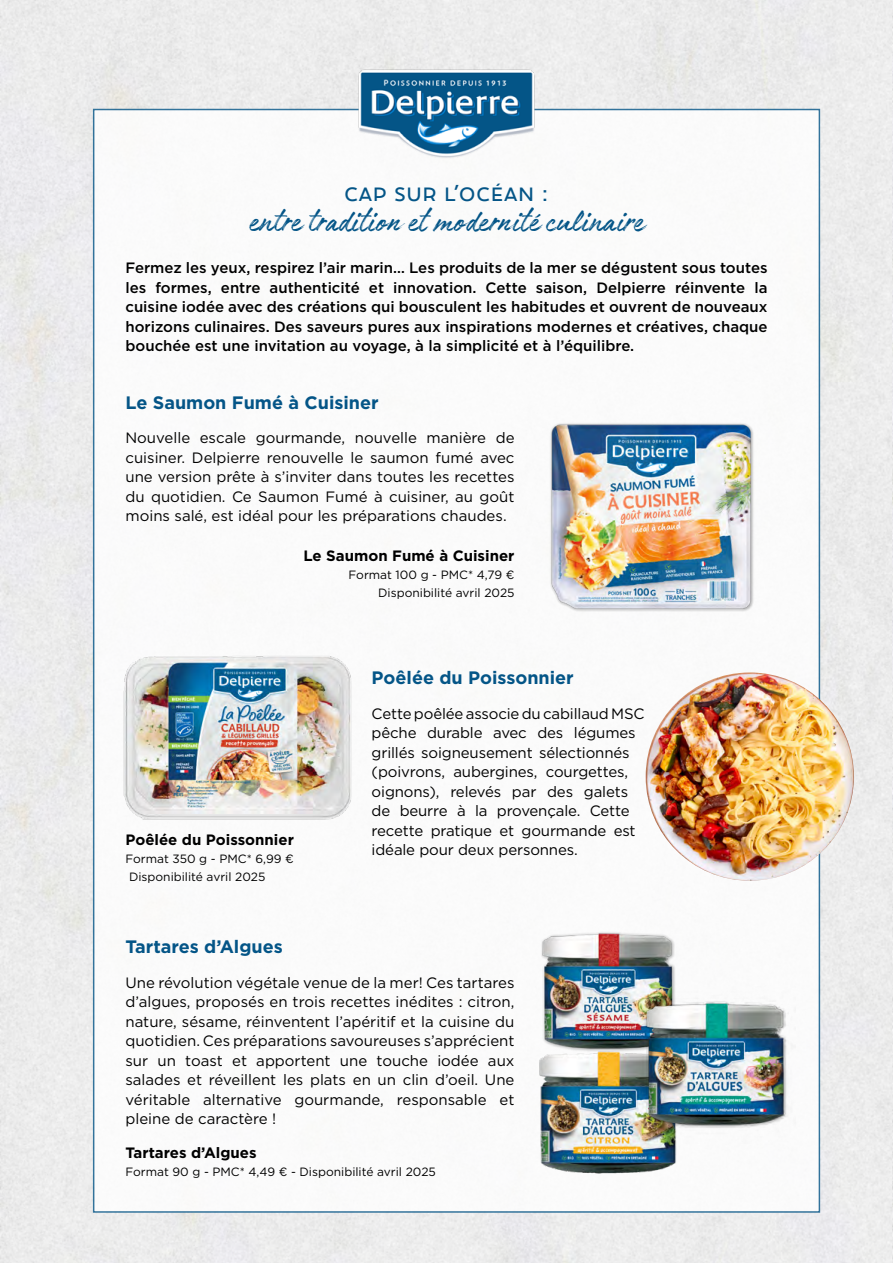
<style>
.page{position:relative;width:893px;height:1263px;background:#ebebec}
.page>*{position:absolute;margin:0;border:0;box-sizing:border-box;transform-origin:0 0}
.t1{font:36px "Authenia";color:#045587}
.t2{font:21px "Oui FY";color:#045587}
.t3{font:700 18px "Gotham";color:#045587}
.t4{font:15px/19.5px "Gotham";letter-spacing:-.01em;color:#000;text-align:justify}
.t5{font:500 15px/19.5px "Gotham";color:#000;text-align:justify}
.t6{font:700 15px "Gotham";color:#000}
.t7{font:12px/18px "Gotham";color:#000;text-align:right}
</style>
<div class="page">
<div style="left:93px;top:109px;width:727px;height:1104px;background:#fff;border:2px solid #045587"></div>
<img style="left:350px;top:62px;width:193px;height:96px">
<img style="left:550px;top:423px;width:204px;height:189px">
<img style="left:123px;top:655px;width:229px;height:165px">
<img style="left:541px;top:932px;width:134px;height:119px">
<img style="left:539px;top:1051px;width:138px;height:123px">
<img style="left:638px;top:986px;width:157px;height:158px">
<img style="left:646px;top:672px;width:208px;height:209px;border-radius:104px">
<h2 class="t2" style="left:344px;top:182px;width:206px">CAP SUR L’OCÉAN :</h2>
<h1 class="t1" style="left:249px;top:202px;width:397px">entre tradition et modernité culinaire</h1>
<p class="t5" style="left:125px;top:258px;width:644px">Fermez les yeux, respirez l’air marin… Les produits de la mer se dégustent sous toutes les formes, entre authenticité et innovation. Cette saison, Delpierre réinvente la cuisine iodée avec des créations qui bousculent les habitudes et ouvrent de nouveaux horizons culinaires. Des saveurs pures aux inspirations modernes et créatives, chaque bouchée est une invitation au voyage, à la simplicité et à l’équilibre.</p>
<p class="t3" style="left:125px;top:390px;width:255px">Le Saumon Fumé à Cuisiner</p>
<p class="t4" style="left:125px;top:428px;width:391px">Nouvelle escale gourmande, nouvelle manière de cuisiner. Delpierre renouvelle le saumon fumé avec une version prête à s’inviter dans toutes les recettes du quotidien. Ce Saumon Fumé à cuisiner, au goût moins salé, est idéal pour les préparations chaudes.</p>
<p class="t6" style="left:303px;top:546px;width:213px">Le Saumon Fumé à Cuisiner</p>
<p class="t7" style="left:349px;top:566px;width:167px">Format 100 g - PMC* 4,79 €<br>Disponibilité avril 2025</p>
<p class="t6" style="left:125px;top:829px;width:170px">Poêlée du Poissonnier</p>
<p class="t7" style="left:129px;top:849px;width:166px;text-align:left;text-indent:-4px">Format 350 g - PMC* 6,99 €<br>Disponibilité avril 2025</p>
<p class="t3" style="left:125px;top:935px;width:159px">Tartares d’Algues</p>
<p class="t3" style="left:372px;top:666px;width:204px">Poêlée du Poissonnier</p>
<p class="t4" style="left:372px;top:703px;width:274px;text-align:left">Cette poêlée associe du cabillaud MSC pêche durable avec des légumes grillés soigneusement sélectionnés (poivrons, aubergines, courgettes, oignons), relevés par des galets de beurre à la provençale. Cette recette pratique et gourmande est idéale pour deux personnes.</p>
<p class="t4" style="left:125px;top:972px;width:391px">Une révolution végétale venue de la mer! Ces tartares d’algues, proposés en trois recettes inédites : citron, nature, sésame, réinventent l’apéritif et la cuisine du quotidien. Ces préparations savoureuses s’apprécient sur un toast et apportent une touche iodée aux salades et réveillent les plats en un clin d’oeil. Une véritable alternative gourmande, responsable et pleine de caractère !</p>
<p class="t6" style="left:125px;top:1142px;width:133px">Tartares d’Algues</p>
<p class="t7" style="left:125px;top:1162px;width:312px">Format 90 g - PMC* 4,49 € - Disponibilité avril 2025</p>
</div>
